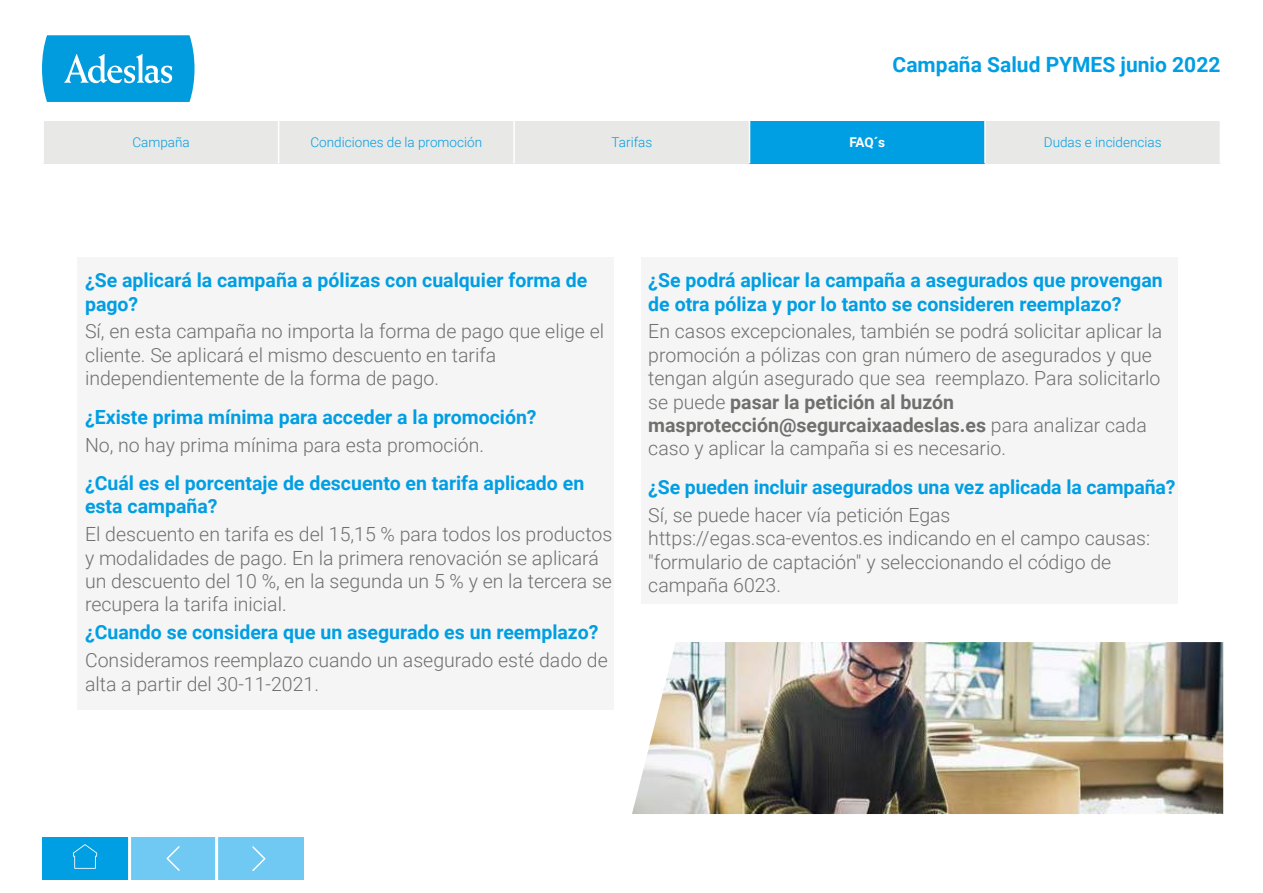
<style>
.page{position:relative;width:1263px;height:893px;background:#fff}
.page>*{position:absolute;margin:0;border:0;box-sizing:border-box;transform-origin:0 0}
.t1{font:700 21px "Roboto";color:#009ee3}
.t2{font:300 19.5px/23.4px "Roboto";color:#6f6f6e}
.t3{font:700 19.5px/23.4px "Roboto";color:#009ee3}
.t4{font:300 13.5px "Roboto";color:#009ee3}
.t5{font:700 13.5px "Roboto";color:#fff}
.s1{font-weight:700}
</style>
<div class="page">
<div style="left:78px;top:257px;width:536px;height:453px;background:#f5f5f5"></div>
<div style="left:641px;top:257px;width:536px;height:346px;background:#f5f5f5"></div>
<svg style="left:42px;top:35px;width:152px;height:67px;background:#1ea7e1"></svg>
<img style="left:632px;top:642px;width:591px;height:172px">
<div style="left:130px;top:837px;width:174px;height:43px;background:#6fc9f2"></div>
<div style="left:43px;top:837px;width:87px;height:43px;background:#009ee3"></div>
<svg style="left:73px;top:844px;width:24px;height:25px"></svg>
<hr style="left:215px;top:837px;width:3px;height:43px;background:#fff">
<svg style="left:166px;top:846px;width:14px;height:25px"></svg>
<svg style="left:252px;top:846px;width:13px;height:25px"></svg>
<hr style="left:128px;top:837px;width:3px;height:43px;background:#fff">
<div style="left:43px;top:121px;width:1177px;height:42px;background:#e8e8e7"></div>
<div style="left:749px;top:121px;width:236px;height:42px;background:#009ee3"></div>
<hr style="left:42px;top:121px;width:2px;height:42px;background:#fff">
<hr style="left:278px;top:121px;width:1px;height:42px;background:#fff">
<hr style="left:513px;top:121px;width:2px;height:42px;background:#fff">
<hr style="left:749px;top:121px;width:1px;height:42px;background:#fff">
<hr style="left:984px;top:121px;width:2px;height:42px;background:#fff">
<p class="t1" style="left:893px;top:50px;width:329px">Campaña Salud PYMES junio 2022</p>
<p class="t4" style="left:132px;top:133px;width:59px">Campaña</p>
<p class="t4" style="left:311px;top:133px;width:173px">Condiciones de la promoción</p>
<p class="t4" style="left:612px;top:133px;width:42px">Tarifas</p>
<p class="t5" style="left:849px;top:133px;width:37px">FAQ´s</p>
<p class="t4" style="left:1044px;top:133px;width:119px">Dudas e incidencias</p>
<p class="t3" style="left:85px;top:268px;width:504px">¿Se aplicará la campaña a pólizas con cualquier forma de pago?</p>
<p class="t2" style="left:85px;top:319px;width:521px">Sí, en esta campaña no importa la forma de pago que elige el cliente. Se aplicará el mismo descuento en tarifa independientemente de la forma de pago.</p>
<p class="t3" style="left:85px;top:404px;width:453px">¿Existe prima mínima para acceder a la promoción?</p>
<p class="t2" style="left:85px;top:432px;width:401px">No, no hay prima mínima para esta promoción.</p>
<p class="t3" style="left:85px;top:471px;width:501px">¿Cuál es el porcentaje de descuento en tarifa aplicado en esta campaña?</p>
<p class="t2" style="left:85px;top:522px;width:529px">El descuento en tarifa es del 15,15 % para todos los productos y modalidades de pago. En la primera renovación se aplicará un descuento del 10 %, en la segunda un 5 % y en la tercera se recupera la tarifa inicial.</p>
<p class="t3" style="left:85px;top:620px;width:515px">¿Cuando se considera que un asegurado es un reemplazo?</p>
<p class="t2" style="left:85px;top:648px;width:524px">Consideramos reemplazo cuando un asegurado esté dado de alta a partir del 30-11-2021.</p>
<p class="t3" style="left:648px;top:268px;width:516px">¿Se podrá aplicar la campaña a asegurados que provengan de otra póliza y por lo tanto se consideren reemplazo?</p>
<p class="t2" style="left:648px;top:319px;width:515px">En casos excepcionales, también se podrá solicitar aplicar la promoción a pólizas con gran número de asegurados y que tengan algún asegurado que sea reemplazo. Para solicitarlo se puede <span class="s1">pasar la petición al buzón masprotección@segurcaixaadeslas.es</span> para analizar cada caso y aplicar la campaña si es necesario.</p>
<p class="t3" style="left:648px;top:474px;width:529px">¿Se pueden incluir asegurados una vez aplicada la campaña?</p>
<p class="t2" style="left:648px;top:502px;width:503px">Sí, se puede hacer vía petición Egas https://egas.sca-eventos.es indicando en el campo causas: "formulario de captación" y seleccionando el código de campaña 6023.</p>
</div>
